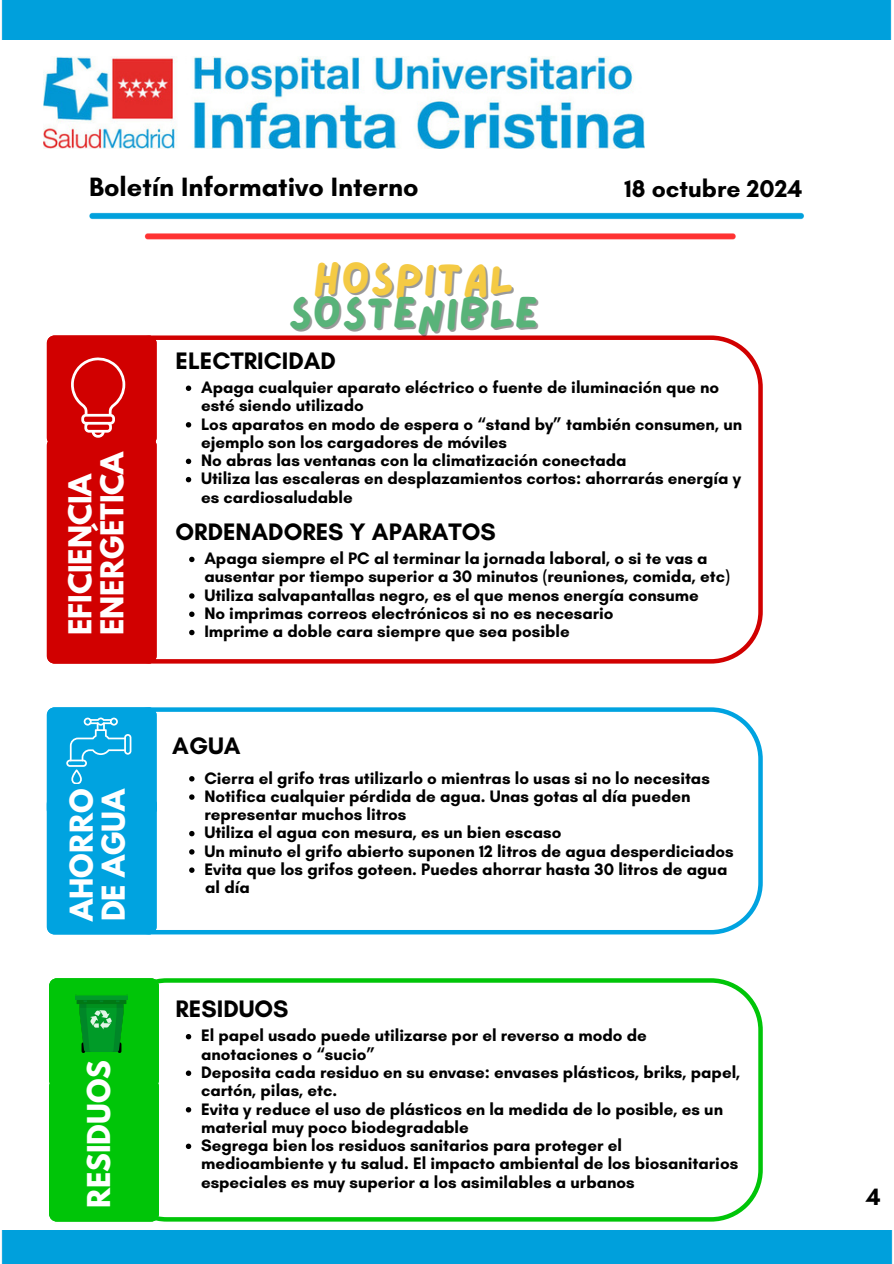
<style>
.page{position:relative;width:894px;height:1264px;background:#fff}
.page>*{position:absolute;margin:0;border:0;box-sizing:border-box;transform-origin:0 0}
.t1{font:45.15px "Lazydog";color:#59b379}
.t2{font:45.15px "Lazydog";color:#f4ca44}
.t3{font:700 27.9px/31.8px "League Spartan";color:#fff}
.t4{font:700 27px "Glacial Indifference";color:#000}
.t5{font:700 24.6px "Glacial Indifference";color:#000}
.t6{font:700 24.3px "Glacial Indifference";color:#000}
.t7{font:700 24px "Glacial Indifference";color:#000}
.t8{font:700 16.95px/18.3px "Glacial Indifference";color:#000}
</style>
<div class="page">
<img style="left:44px;top:56px;width:600px;height:93px">
<div style="left:1px;top:0;width:891px;height:39px;background:#00a0dc"></div>
<div style="left:1px;top:1230px;width:892px;height:33px;background:#00a0dc"></div>
<svg style="left:156px;top:707px;width:606px;height:227px"></svg>
<svg style="left:156px;top:335px;width:606px;height:328px"></svg>
<svg style="left:159px;top:978px;width:603px;height:243px"></svg>
<div style="left:49px;top:978px;width:110px;height:243px;background:#00c508"></div>
<div style="left:47px;top:707px;width:109px;height:227px;background:#00a3e0"></div>
<svg style="left:189px;top:776px;width:5px;height:5px"></svg>
<svg style="left:189px;top:794px;width:5px;height:5px"></svg>
<svg style="left:189px;top:831px;width:5px;height:5px"></svg>
<svg style="left:189px;top:849px;width:5px;height:5px"></svg>
<svg style="left:189px;top:867px;width:5px;height:5px"></svg>
<svg style="left:186px;top:385px;width:5px;height:6px"></svg>
<svg style="left:186px;top:422px;width:5px;height:5px"></svg>
<svg style="left:186px;top:458px;width:5px;height:6px"></svg>
<svg style="left:186px;top:477px;width:5px;height:5px"></svg>
<svg style="left:189px;top:556px;width:5px;height:6px"></svg>
<svg style="left:189px;top:593px;width:5px;height:5px"></svg>
<svg style="left:189px;top:611px;width:5px;height:6px"></svg>
<svg style="left:189px;top:630px;width:5px;height:5px"></svg>
<svg style="left:186px;top:1033px;width:5px;height:6px"></svg>
<svg style="left:186px;top:1070px;width:5px;height:5px"></svg>
<svg style="left:186px;top:1107px;width:5px;height:5px"></svg>
<svg style="left:186px;top:1143px;width:5px;height:5px"></svg>
<img style="left:89px;top:212px;width:715px;height:28px">
<img style="left:76px;top:994px;width:52px;height:58px">
<div style="left:47px;top:335px;width:109px;height:328px;background:#d10000"></div>
<h5 class="t4" style="left:89px;top:170px;width:331px">Boletín Informativo Interno</h5>
<p class="t2" style="left:313px;top:257px;width:203px">HOSPITAL</p>
<p class="t1" style="left:288px;top:291px;width:252px">SOSTENIBLE</p>
<h1 class="t5" style="left:624px;top:174px;width:179px">18 octubre 2024</h1>
<p class="t3" style="left:100px;top:635px;width:186px;rotate:-90deg">ENERGÉTICA</p>
<p class="t3" style="left:68px;top:635px;width:164px;rotate:-90deg">EFICIENCIA</p>
<p class="t3" style="left:69px;top:921px;width:135px;rotate:-90deg">AHORRO<br>DE AGUA</p>
<h2 class="t3" style="left:86px;top:1208px;width:150px;rotate:-90deg">RESIDUOS</h2>
<p class="t6" style="left:175px;top:346px;width:162px">ELECTRICIDAD</p>
<p class="t8" style="left:201px;top:378px;width:519px">Apaga cualquier aparato eléctrico o fuente de iluminación que no esté siendo utilizado</p>
<p class="t8" style="left:201px;top:414px;width:542px">Los aparatos en modo de espera o “stand by” también consumen, un ejemplo son los cargadores de móviles</p>
<p class="t8" style="left:201px;top:451px;width:427px">No abras las ventanas con la climatización conectada</p>
<p class="t8" style="left:201px;top:469px;width:541px">Utiliza las escaleras en desplazamientos cortos: ahorrarás energía y es cardiosaludable</p>
<p class="t6" style="left:175px;top:517px;width:322px">ORDENADORES Y APARATOS</p>
<p class="t8" style="left:204px;top:549px;width:527px">Apaga siempre el PC al terminar la jornada laboral, o si te vas a ausentar por tiempo superior a 30 minutos (reuniones, comida, etc)</p>
<p class="t8" style="left:204px;top:585px;width:496px">Utiliza salvapantallas negro, es el que menos energía consume</p>
<p class="t8" style="left:204px;top:604px;width:410px">No imprimas correos electrónicos si no es necesario</p>
<p class="t8" style="left:204px;top:622px;width:367px">Imprime a doble cara siempre que sea posible</p>
<h1 class="t6" style="left:172px;top:730px;width:70px">AGUA</h1>
<p class="t8" style="left:204px;top:768px;width:507px">Cierra el grifo tras utilizarlo o mientras lo usas si no lo necesitas</p>
<p class="t8" style="left:204px;top:786px;width:487px">Notifica cualquier pérdida de agua. Unas gotas al día pueden representar muchos litros</p>
<p class="t8" style="left:204px;top:823px;width:358px">Utiliza el agua con mesura, es un bien escaso</p>
<p class="t8" style="left:204px;top:841px;width:530px">Un minuto el grifo abierto suponen 12 litros de agua desperdiciados</p>
<p class="t8" style="left:204px;top:859px;width:524px">Evita que los grifos goteen. Puedes ahorrar hasta 30 litros de agua</p>
<p class="t8" style="left:205px;top:878px;width:46px">al día</p>
<h2 class="t6" style="left:175px;top:994px;width:114px">RESIDUOS</h2>
<h6 class="t8" style="left:201px;top:1026px;width:447px">El papel usado puede utilizarse por el reverso a modo de anotaciones o “sucio”</h6>
<h2 class="t8" style="left:201px;top:1062px;width:540px">Deposita cada residuo en su envase: envases plásticos, briks, papel, cartón, pilas, etc.</h2>
<p class="t8" style="left:201px;top:1099px;width:523px">Evita y reduce el uso de plásticos en la medida de lo posible, es un material muy poco biodegradable</p>
<p class="t8" style="left:201px;top:1135px;width:538px">Segrega bien los residuos sanitarios para proteger el medioambiente y tu salud. El impacto ambiental de los biosanitarios especiales es muy superior a los asimilables a urbanos</p>
<p class="t7" style="left:865px;top:1182px;width:16px">4</p>
</div>
